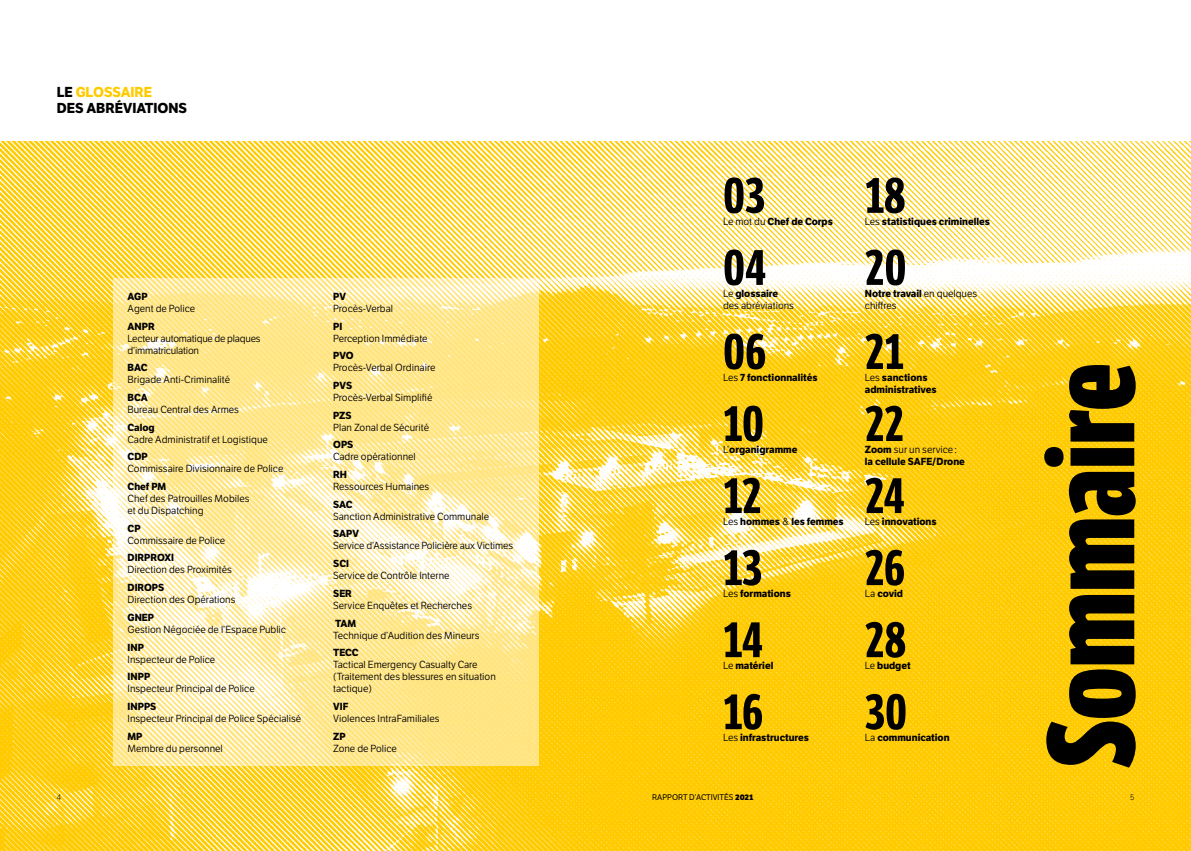
<style>
.page{position:relative;width:1191px;height:851px;background:#fff}
.page>*{position:absolute;margin:0;border:0;box-sizing:border-box;transform-origin:0 0}
.t1{font:800 120px "LFT Etica Compressed";color:#000}
.t2{font:700 50px "LFT Etica Compressed";color:#000}
.t3{font:700 14px/16.8px "LFT Etica";color:#000}
.Citation_Mise_en_avant{font:10px/12px "LFT Etica";color:#000}
.t4{font:700 10px/12px "LFT Etica";color:#000}
.Citation_Mise_en_avant-2{font:10px/12px "LFT Etica";letter-spacing:-.02em;color:#000}
.t5{font:8px "LFT Etica";color:#000}
.t6{font:300 8px "LFT Etica";color:#000}
.s1{color:#ffcb00}
.s2{font-weight:700}
.s3{font-weight:400}
.s4{font-weight:800}
</style>
<div class="page">
<img style="left:0;top:142px;width:1191px;height:708px">
<svg style="left:113px;top:278px;width:426px;height:487px;background:#ffeba4"></svg>
<p class="t3" style="left:57px;top:83px;width:132px">LE <span class="s1">GLOSSAIRE<br></span>DES ABRÉVIATIONS</p>
<p class="Citation_Mise_en_avant" style="left:128px;top:290px;width:69px"><span class="s2">AGP<br></span>Agent de Police</p>
<p class="Citation_Mise_en_avant-2" style="left:128px;top:320px;width:135px"><span class="s2">ANPR<br></span>Lecteur automatique de plaques d’immatriculation</p>
<p class="Citation_Mise_en_avant" style="left:128px;top:362px;width:104px"><span class="s2">BAC<br></span>Brigade Anti-Criminalité</p>
<p class="Citation_Mise_en_avant" style="left:128px;top:391px;width:113px"><span class="s2">BCA<br></span>Bureau Central des Armes</p>
<p class="Citation_Mise_en_avant" style="left:128px;top:421px;width:142px"><span class="s2">Calog<br></span>Cadre Administratif et Logistique</p>
<p class="Citation_Mise_en_avant" style="left:128px;top:451px;width:157px"><span class="s2">CDP<br></span>Commissaire Divisionnaire de Police</p>
<p class="Citation_Mise_en_avant" style="left:128px;top:480px;width:123px"><span class="s2">Chef PM<br></span>Chef des Patrouilles Mobiles et du Dispatching</p>
<p class="Citation_Mise_en_avant" style="left:128px;top:522px;width:99px"><span class="s2">CP<br></span>Commissaire de Police</p>
<p class="Citation_Mise_en_avant" style="left:128px;top:552px;width:106px"><span class="s2">DIRPROXI<br></span>Direction des Proximités</p>
<p class="Citation_Mise_en_avant" style="left:128px;top:581px;width:109px"><span class="s2">DIROPS<br></span>Direction des Opérations</p>
<p class="Citation_Mise_en_avant" style="left:128px;top:611px;width:160px"><span class="s2">GNEP<br></span>Gestion Négociée de l’Espace Public</p>
<p class="Citation_Mise_en_avant" style="left:128px;top:641px;width:89px"><span class="s2">INP<br></span>Inspecteur de Police</p>
<p class="Citation_Mise_en_avant" style="left:128px;top:670px;width:129px"><span class="s2">INPP<br></span>Inspecteur Principal de Police</p>
<p class="Citation_Mise_en_avant" style="left:128px;top:700px;width:175px"><span class="s2">INPPS<br></span>Inspecteur Principal de Police Spécialisé</p>
<p class="Citation_Mise_en_avant" style="left:128px;top:730px;width:97px"><span class="s2">MP<br></span>Membre du personnel</p>
<p class="Citation_Mise_en_avant" style="left:333px;top:290px;width:61px"><span class="s2">PV<br></span>Procès-Verbal</p>
<p class="Citation_Mise_en_avant" style="left:333px;top:320px;width:96px"><span class="s2">PI<br></span>Perception Immédiate</p>
<p class="Citation_Mise_en_avant" style="left:333px;top:350px;width:104px"><span class="s2">PVO<br></span>Procès-Verbal Ordinaire</p>
<p class="Citation_Mise_en_avant" style="left:333px;top:379px;width:101px"><span class="s2">PVS<br></span>Procès-Verbal Simplifié</p>
<p class="Citation_Mise_en_avant" style="left:333px;top:409px;width:97px"><span class="s2">PZS<br></span>Plan Zonal de Sécurité</p>
<p class="Citation_Mise_en_avant" style="left:333px;top:439px;width:84px"><span class="s2">OPS<br></span>Cadre opérationnel</p>
<p class="Citation_Mise_en_avant" style="left:333px;top:468px;width:98px"><span class="s2">RH<br></span>Ressources Humaines</p>
<p class="Citation_Mise_en_avant" style="left:333px;top:498px;width:157px"><span class="s2">SAC<br></span>Sanction Administrative Communale</p>
<p class="Citation_Mise_en_avant" style="left:333px;top:528px;width:181px"><span class="s2">SAPV<br></span>Service d’Assistance Policière aux Victimes</p>
<p class="Citation_Mise_en_avant" style="left:333px;top:557px;width:118px"><span class="s2">SCI<br></span>Service de Contrôle Interne</p>
<p class="Citation_Mise_en_avant" style="left:333px;top:587px;width:140px"><span class="s2">SER<br></span>Service Enquêtes et Recherches</p>
<p class="Citation_Mise_en_avant" style="left:333px;top:617px;width:148px"><span class="s2">TAM<br></span>Technique d’Audition des Mineurs</p>
<p class="Citation_Mise_en_avant" style="left:333px;top:646px;width:164px"><span class="s2">TECC<br></span>Tactical Emergency Casualty Care (Traitement des blessures en situation tactique)</p>
<p class="Citation_Mise_en_avant" style="left:333px;top:700px;width:108px"><span class="s2">VIF<br></span>Violences IntraFamiliales</p>
<p class="Citation_Mise_en_avant" style="left:333px;top:730px;width:65px"><span class="s2">ZP<br></span>Zone de Police</p>
<p class="t2" style="left:723px;top:165px;width:44px">03</p>
<p class="t4" style="left:723px;top:215px;width:111px"><span class="s3">Le mot du</span> Chef de Corps</p>
<p class="t2" style="left:723px;top:237px;width:45px">04</p>
<p class="Citation_Mise_en_avant" style="left:723px;top:287px;width:72px">Le <span class="s2">glossaire </span>des abréviations</p>
<p class="t2" style="left:723px;top:321px;width:44px">06</p>
<p class="t4" style="left:723px;top:371px;width:96px"><span class="s3">Les</span> 7 fonctionnalités</p>
<p class="t2" style="left:723px;top:393px;width:42px">10</p>
<p class="t4" style="left:723px;top:443px;width:76px"><span class="s3">L’</span>organigramme</p>
<p class="t2" style="left:723px;top:465px;width:40px">12</p>
<p class="t4" style="left:723px;top:515px;width:122px"><span class="s3">Les</span> hommes <span class="s3">&amp;</span> les femmes</p>
<p class="t2" style="left:723px;top:537px;width:41px">13</p>
<p class="t4" style="left:723px;top:587px;width:69px"><span class="s3">Les</span> formations</p>
<p class="t2" style="left:723px;top:609px;width:42px">14</p>
<p class="t4" style="left:723px;top:659px;width:52px"><span class="s3">Le</span> matériel</p>
<p class="t2" style="left:723px;top:681px;width:41px">16</p>
<p class="t4" style="left:723px;top:731px;width:87px"><span class="s3">Les</span> infrastructures</p>
<p class="t2" style="left:865px;top:165px;width:42px">18</p>
<p class="t4" style="left:865px;top:215px;width:127px"><span class="s3">Les</span> statistiques criminelles</p>
<p class="t2" style="left:865px;top:237px;width:43px">20</p>
<p class="Citation_Mise_en_avant" style="left:865px;top:287px;width:114px"><span class="s2">Notre travail</span> en quelques chiffres</p>
<p class="t2" style="left:865px;top:321px;width:40px">21</p>
<p class="t4" style="left:865px;top:371px;width:73px"><span class="s3">Les</span> sanctions administratives</p>
<p class="t2" style="left:865px;top:393px;width:41px">22</p>
<p class="t4" style="left:865px;top:443px;width:102px">Zoom <span class="s3">sur un service: </span>la cellule SAFE/Drone</p>
<p class="t2" style="left:865px;top:465px;width:42px">24</p>
<p class="t4" style="left:865px;top:515px;width:73px"><span class="s3">Les</span> innovations</p>
<p class="t2" style="left:865px;top:537px;width:41px">26</p>
<p class="t4" style="left:865px;top:587px;width:40px"><span class="s3">La</span> covid</p>
<p class="t2" style="left:865px;top:609px;width:43px">28</p>
<p class="t4" style="left:865px;top:659px;width:47px"><span class="s3">Le</span> budget</p>
<p class="t2" style="left:865px;top:681px;width:44px">30</p>
<p class="t4" style="left:865px;top:731px;width:86px"><span class="s3">La</span> communication</p>
<p class="t1" style="left:1018px;top:768px;width:407px;rotate:-90deg">Sommaire</p>
<p class="t6" style="left:57px;top:792px;width:6px">4</p>
<p class="t5" style="left:652px;top:792px;width:102px">RAPPORT D’ACTIVITÉS <span class="s4">2021</span></p>
<p class="t6" style="left:1130px;top:792px;width:6px">5</p>
</div>
